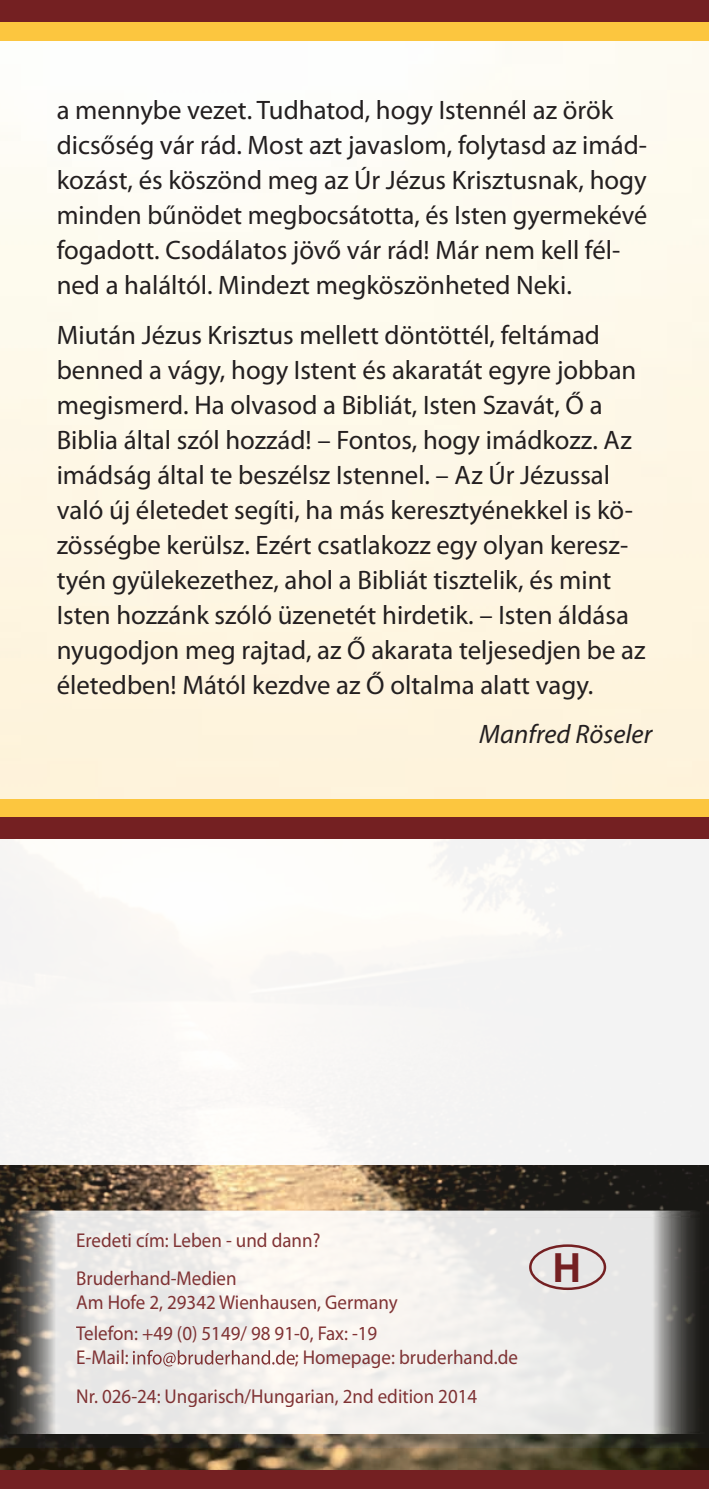
<style>
.page{position:relative;width:709px;height:1489px;background:#fff}
.page>*{position:absolute;margin:0;border:0;box-sizing:border-box;transform-origin:0 0}
.t1{font:700 40px "Arial";color:#742022}
.t2{font:26.75px/35px "Myriad Pro";color:#231f20}
.t3{font:italic 26.75px "Myriad Pro";color:#231f20}
.t4{font:20px/38.2px "Myriad Pro";color:#742022;scale:.95 1}
</style>
<div class="page">
<img style="left:0;top:40px;width:709px;height:759px">
<img style="left:0;top:1164px;width:709px;height:305px">
<div style="left:0;top:817px;width:709px;height:347px;background:#f7f6f4"></div>
<div style="left:0;top:1469px;width:709px;height:19px;background:#742022"></div>
<div style="left:0;top:0;width:709px;height:40px;background:#fcc63f"></div>
<div style="left:0;top:0;width:709px;height:21px;background:#742022"></div>
<div style="left:0;top:799px;width:709px;height:21px;background:#fcc63f"></div>
<div style="left:0;top:817px;width:709px;height:21px;background:#742022"></div>
<svg style="left:0;top:1210px;width:709px;height:223px;fill:#ebeae8"></svg>
<svg style="left:133px;top:1349px;width:162px;height:17px"></svg>
<div style="left:529px;top:1244px;width:77px;height:45px;border:2px solid #742022;border-radius:50%"></div>
<p class="t2" style="left:57px;top:92px;width:592px">a mennybe vezet. Tudhatod, hogy Istennél az örök dicsőség vár rád. Most azt javaslom, folytasd az imád&shy;kozást, és köszönd meg az Úr Jézus Krisztusnak, hogy minden bűnödet megbocsátotta, és Isten gyermekévé fogadott. Csodálatos jövő vár rád! Már nem kell fél&shy;ned a haláltól. Mindezt megköszönheted Neki.</p>
<p class="t2" style="left:57px;top:317px;width:590px">Miután Jézus Krisztus mellett döntöttél, feltámad benned a vágy, hogy Istent és akaratát egyre jobban megismerd. Ha olvasod a Bibliát, Isten Szavát, Ő a Biblia által szól hozzád! – Fontos, hogy imádkozz. Az imádság által te beszélsz Istennel. – Az Úr Jézussal való új életedet segíti, ha más keresztyénekkel is kö&shy;zösségbe kerülsz. Ezért csatlakozz egy olyan keresz&shy;tyén gyülekezethez, ahol a Bibliát tisztelik, és mint Isten hozzánk szóló üzenetét hirdetik. – Isten áldása nyugodjon meg rajtad, az Ő akarata teljesedjen be az életedben! Mától kezdve az Ő oltalma alatt vagy.</p>
<p class="t3" style="left:479px;top:717px;width:174px">Manfred Röseler</p>
<p class="t4" style="left:76px;top:1220px;width:258px">Eredeti cím: Leben - und dann?<br>Bruderhand-Medien</p>
<p class="t4" style="left:76px;top:1286px;width:340px;line-height:31px">Am Hofe 2, 29342 Wienhausen, Germany<br>Telefon: +49 (0) 5149/ 98 91-0, Fax: -19</p>
<p class="t4" style="left:76px;top:1338px;width:57px">E-Mail:</p>
<p class="t4" style="left:76px;top:1338px;width:466px;text-indent:218px">; Homepage: bruderhand.de<br>Nr. 026-24: Ungarisch/Hungarian, 2nd edition 2014</p>
<h1 class="t1" style="left:552px;top:1239px;width:30px">H</h1>
</div>
